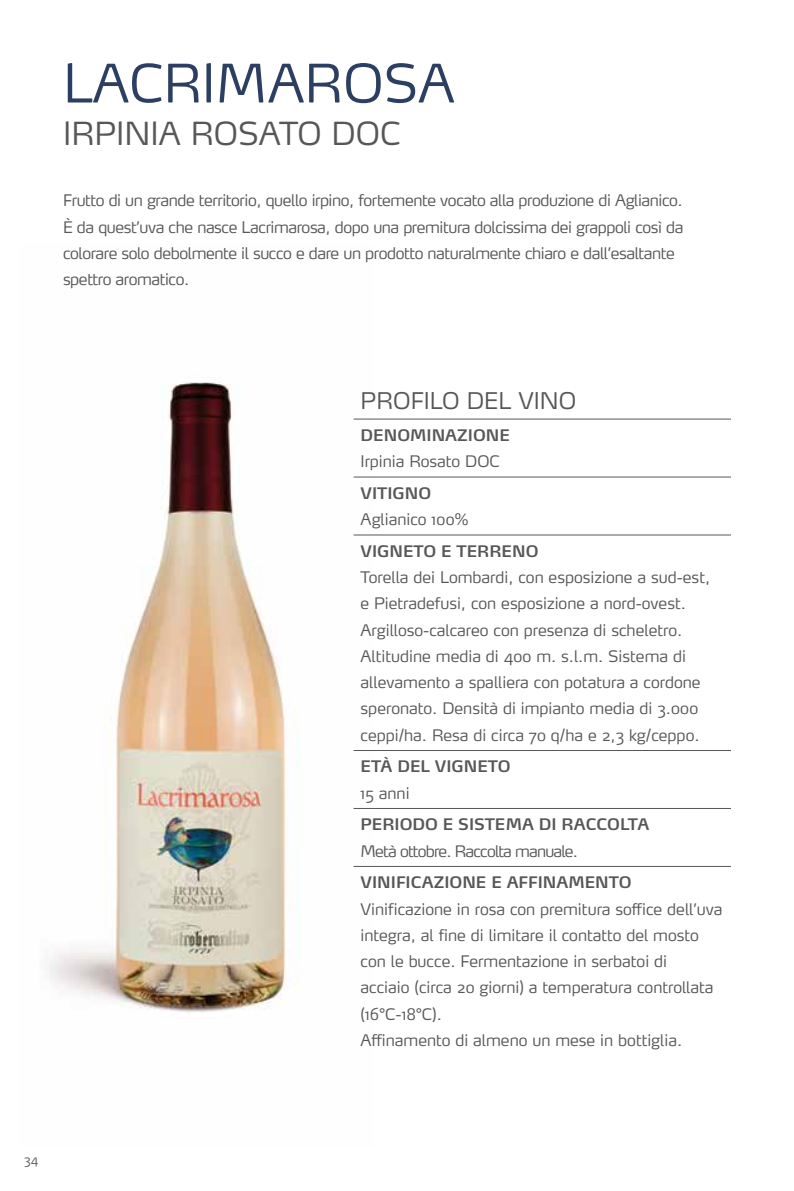
<style>
.page{position:relative;width:794px;height:1191px;background:#fff}
.page>*{position:absolute;margin:0;border:0;box-sizing:border-box;transform-origin:0 0}
.t1{font:300 52.5px "Max";color:#2c3f63}
.t2{font:300 31.5px "Max";color:#575756}
.t3{font:300 22.75px "Max";color:#575756}
.t4{font:300 15.75px/26.2px "Max";color:#575756}
.t5{font:300 15.75px/26.2px "Max";letter-spacing:-.025em;color:#575756}
.t6{font:600 15.75px "Max";color:#575756}
.t7{font:300 15.75px "Max";letter-spacing:-.05em;color:#575756}
.t8{font:300 12.25px "Max";color:#575756}
</style>
<div class="page">
<img style="left:49px;top:382px;width:325px;height:630px">
<hr style="left:353px;top:418px;width:378px;height:1px;background:#575756">
<hr style="left:353px;top:476px;width:378px;height:1px;background:#575756">
<hr style="left:353px;top:534px;width:378px;height:1px;background:#575756">
<hr style="left:353px;top:750px;width:378px;height:1px;background:#575756">
<hr style="left:353px;top:808px;width:378px;height:1px;background:#575756">
<hr style="left:353px;top:866px;width:378px;height:1px;background:#575756">
<h1 class="t1" style="left:63px;top:51px;width:393px">LACRIMAROSA</h1>
<h2 class="t2" style="left:63px;top:113px;width:339px">IRPINIA ROSATO DOC</h2>
<p class="t5" style="left:63px;top:187px;width:622px">Frutto di un grande territorio, quello irpino, fortemente vocato alla produzione di Aglianico.<br>È da quest’uva che nasce Lacrimarosa, dopo una premitura dolcissima dei grappoli così da colorare solo debolmente il succo e dare un prodotto naturalmente chiaro e dall’esaltante spettro aromatico.</p>
<h3 class="t3" style="left:360px;top:386px;width:217px">PROFILO DEL VINO</h3>
<p class="t6" style="left:360px;top:425px;width:151px">DENOMINAZIONE</p>
<p class="t4" style="left:360px;top:448px;width:141px">Irpinia Rosato DOC</p>
<p class="t6" style="left:360px;top:483px;width:72px">VITIGNO</p>
<p class="t4" style="left:360px;top:506px;width:109px">Aglianico 100%</p>
<p class="t6" style="left:360px;top:541px;width:179px">VIGNETO E TERRENO</p>
<p class="t4" style="left:360px;top:564px;width:351px">Torella dei Lombardi, con esposizione a sud-est, e Pietradefusi, con esposizione a nord-ovest.<br>Argilloso-calcareo con presenza di scheletro.<br>Altitudine media di 400 m. s.l.m. Sistema di allevamento a spalliera con potatura a cordone speronato. Densità di impianto media di 3.000 ceppi/ha. Resa di circa 70 q/ha e 2,3 kg/ceppo.</p>
<p class="t6" style="left:360px;top:756px;width:152px">ETÀ DEL VIGNETO</p>
<p class="t4" style="left:360px;top:779px;width:51px">15 anni</p>
<p class="t6" style="left:360px;top:814px;width:290px">PERIODO E SISTEMA DI RACCOLTA</p>
<p class="t7" style="left:360px;top:841px;width:219px">Metà ottobre. Raccolta manuale.</p>
<p class="t6" style="left:360px;top:872px;width:272px">VINIFICAZIONE E AFFINAMENTO</p>
<p class="t4" style="left:360px;top:895px;width:363px">Vinificazione in rosa con premitura soffice dell’uva integra, al fine di limitare il contatto del mosto con le bucce. Fermentazione in serbatoi di<br>acciaio (circa 20 giorni) a temperatura controllata (16°C-18°C).<br>Affinamento di almeno un mese in bottiglia.</p>
<p class="t8" style="left:24px;top:1152px;width:16px">34</p>
</div>
